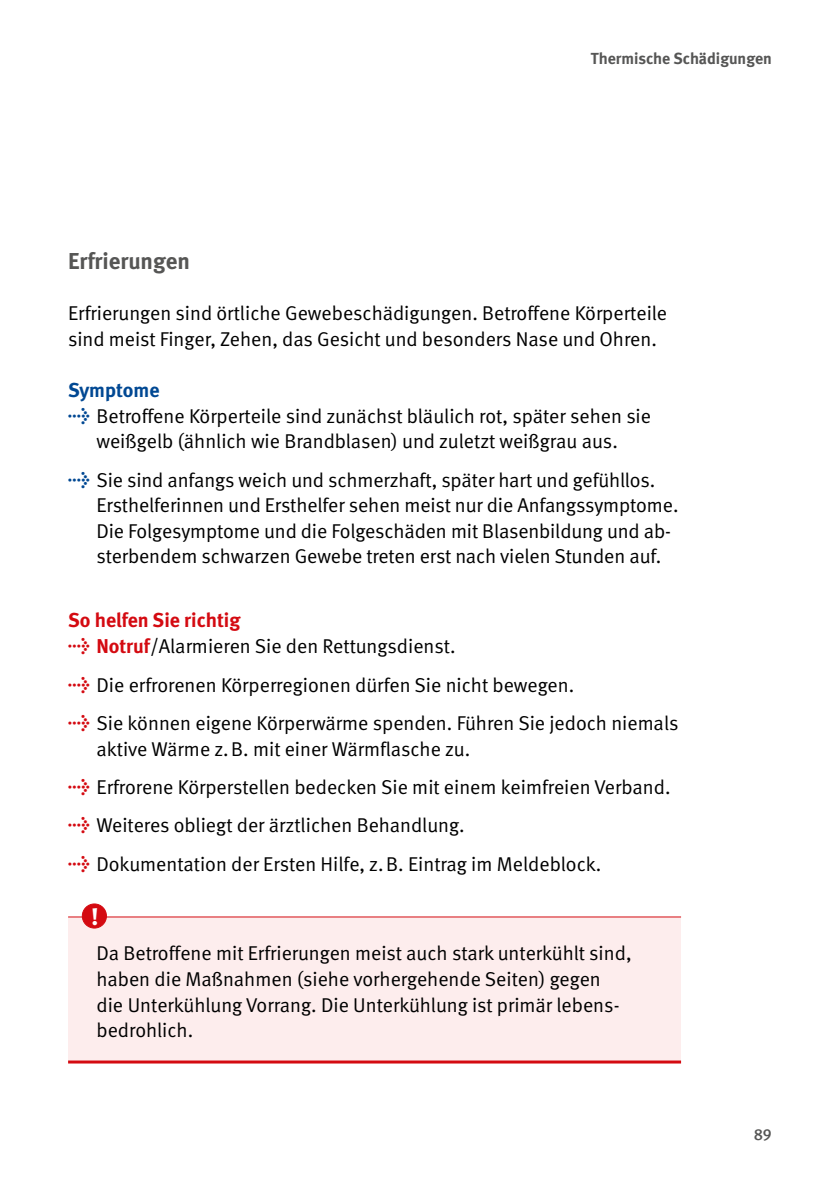
<style>
.page{position:relative;width:840px;height:1191px;background:#fff}
.page>*{position:absolute;margin:0;border:0;box-sizing:border-box;transform-origin:0 0}
.t1{font:700 24px "DGUV Meta Serif";color:#fff}
.Überschriften_H2_ohne_Zahl{font:700 23px "DGUV Meta";color:#565655}
.Kasten_Schattierung_FT_ST_Linie_rot{font:20px/25.6px "DGUV Meta";letter-spacing:-.005em;color:#000}
.Fließtext_FT_Abstand_vor{font:20px/25.6px "DGUV Meta";color:#000}
.Überschriften_H3_ohne_Zahl_rot{font:700 20px "DGUV Meta";color:#d40a11}
.Überschriften_H3_ohne_Zahl_blau{font:700 20px "DGUV Meta";color:#004893}
.t2{font:700 16px "DGUV Meta";color:#565655}
.t3{font:500 16px "DGUV Meta";color:#565655}
.s1{font-weight:700;font-size:18px;color:#004893}
.s2{font-weight:700;font-size:18px;color:#d40a11}
.s3{font-weight:700;color:#d40a11}
</style>
<div class="page">
<div style="left:68px;top:917px;width:612px;height:145px;background:#fdeded"></div>
<hr style="left:68px;top:1060px;width:612px;height:3px;background:#d40a11">
<hr style="left:68px;top:916px;width:612px;height:1px;background:#d40a11">
<div style="left:82px;top:904px;width:24px;height:24px;background:#d40a11;border-radius:50%"></div>
<div style="left:82px;top:903px;width:25px;height:25px;border:1px solid #d40a11;border-radius:50%"></div>
<p class="t2" style="left:590px;top:49px;width:182px">Thermische Schädigungen</p>
<h2 class="Überschriften_H2_ohne_Zahl" style="left:68px;top:247px;width:123px">Erfrierungen</h2>
<p class="Fließtext_FT_Abstand_vor" style="left:68px;top:301px;width:600px">Erfrierungen sind örtliche Gewebeschädigungen. Betroffene Körperteile sind meist Finger, Zehen, das Gesicht und besonders Nase und Ohren.</p>
<h3 class="Überschriften_H3_ohne_Zahl_blau" style="left:68px;top:378px;width:93px">Symptome</h3>
<p class="Kasten_Schattierung_FT_ST_Linie_rot" style="left:68px;top:403px;width:584px;text-align:center"><span class="s1">→</span> Betroffene Körperteile sind zunächst bläulich rot, später sehen sie weißgelb (ähnlich wie Brandblasen) und zuletzt weißgrau aus.</p>
<p class="Kasten_Schattierung_FT_ST_Linie_rot" style="left:96px;top:467px;width:583px;text-indent:-28px"><span class="s1">→</span> Sie sind anfangs weich und schmerzhaft, später hart und gefühllos.<br>Ersthelferinnen und Ersthelfer sehen meist nur die Anfangssymptome.<br>Die Folgesymptome und die Folgeschäden mit Blasenbildung und ab&shy;sterbendem schwarzen Gewebe treten erst nach vielen Stunden auf.</p>
<h3 class="Überschriften_H3_ohne_Zahl_rot" style="left:68px;top:608px;width:174px">So helfen Sie richtig</h3>
<p class="Kasten_Schattierung_FT_ST_Linie_rot" style="left:68px;top:634px;width:389px"><span class="s2">→</span> <span class="s3">Notruf</span>/Alarmieren Sie den Rettungsdienst.</p>
<p class="Kasten_Schattierung_FT_ST_Linie_rot" style="left:68px;top:672px;width:507px"><span class="s2">→</span> Die erfrorenen Körperregionen dürfen Sie nicht bewegen.</p>
<p class="Kasten_Schattierung_FT_ST_Linie_rot" style="left:96px;top:710px;width:583px;text-indent:-28px"><span class="s2">→</span> Sie können eigene Körperwärme spenden. Führen Sie jedoch niemals aktive Wärme z.B. mit einer Wärmflasche zu.</p>
<p class="Kasten_Schattierung_FT_ST_Linie_rot" style="left:68px;top:774px;width:603px"><span class="s2">→</span> Erfrorene Körperstellen bedecken Sie mit einem keimfreien Verband.</p>
<p class="Kasten_Schattierung_FT_ST_Linie_rot" style="left:68px;top:813px;width:398px"><span class="s2">→</span> Weiteres obliegt der ärztlichen Behandlung.</p>
<p class="Kasten_Schattierung_FT_ST_Linie_rot" style="left:68px;top:851px;width:534px"><span class="s2">→</span> Dokumentation der Ersten Hilfe, z.B. Eintrag im Meldeblock.</p>
<p class="t1" style="left:91px;top:902px;width:9px">!</p>
<p class="Kasten_Schattierung_FT_ST_Linie_rot" style="left:96px;top:941px;width:536px">Da Betroffene mit Erfrierungen meist auch stark unterkühlt sind, haben die Maßnahmen (siehe vorhergehende Seiten) gegen die Unterkühlung Vorrang. Die Unterkühlung ist primär lebens&shy;bedrohlich.</p>
<p class="t3" style="left:753px;top:1124px;width:20px">89</p>
</div>
